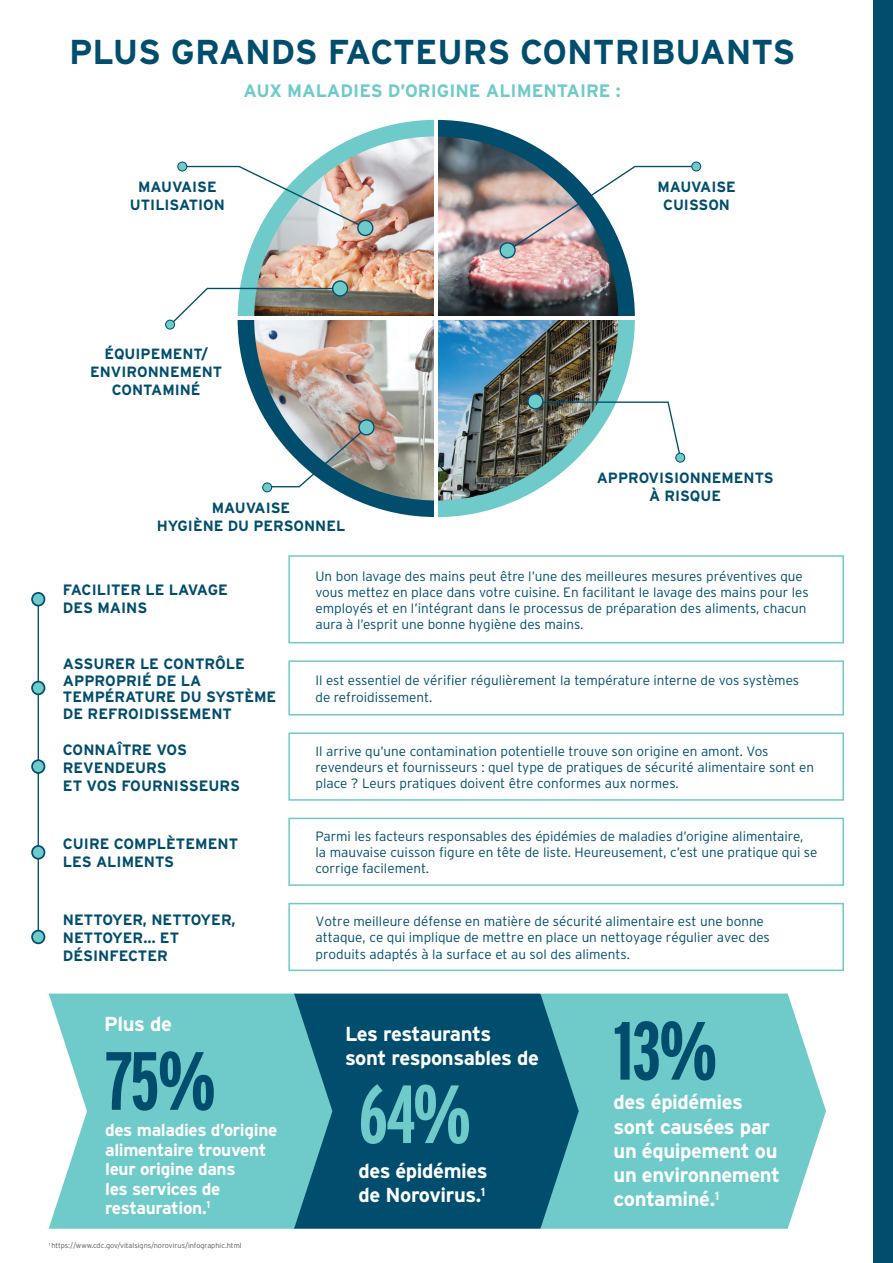
<style>
.page{position:relative;width:893px;height:1263px;background:#fff}
.page>*{position:absolute;margin:0;border:0;box-sizing:border-box;transform-origin:0 0}
.t1{font:700 extra-condensed 82.35px "Interstate";color:#004d6d}
.t2{font:700 extra-condensed 82.35px "Interstate";color:#6fcaca}
.t3{font:700 34.5px "Interstate";color:#004d6d}
.t4{font:700 20.25px/24.3px "Interstate";letter-spacing:-.02em;color:#fff}
.t5{font:700 18px "Interstate";color:#6fcaca}
.t6{font:700 17.25px/19.5px "Interstate";letter-spacing:-.02em;color:#fff}
.t7{font:700 15px/18px "Interstate";color:#004d6d}
.t8{font:700 14.85px/17.9px "Interstate";color:#004d6d;text-align:center}
.t9{font:300 13.5px/16.2px "Interstate";color:#004d6d}
.t10{font:300 7.35px "Interstate";color:#57585a}
</style>
<div class="page">
<div style="left:166px;top:320px;width:9px;height:9px;background:#6fcaca;border-radius:50%"></div>
<div style="left:165px;top:320px;width:10px;height:9px;border:1px solid #004d6d;border-radius:50%"></div>
<img style="left:169px;top:120px;width:528px;height:397px">
<div style="left:358px;top:221px;width:15px;height:14px;background:#6fcaca;border-radius:50%"></div>
<div style="left:357px;top:220px;width:16px;height:16px;border:1px solid #004d6d;border-radius:50%"></div>
<svg style="left:500px;top:243px;width:15px;height:15px"></svg>
<div style="left:499px;top:242px;width:17px;height:16px;border:1px solid #004d6d;border-radius:50%"></div>
<div style="left:178px;top:162px;width:9px;height:9px;background:#6fcaca;border-radius:50%"></div>
<div style="left:177px;top:162px;width:10px;height:9px;border:1px solid #004d6d;border-radius:50%"></div>
<div style="left:692px;top:162px;width:9px;height:9px;background:#6fcaca;border-radius:50%"></div>
<div style="left:691px;top:162px;width:10px;height:9px;border:1px solid #004d6d;border-radius:50%"></div>
<hr style="left:212px;top:317px;width:449px;height:3px;background:#fff">
<hr style="left:434px;top:94px;width:4px;height:449px;background:#fff">
<svg style="left:579px;top:993px;width:247px;height:236px;background:#7acece"></svg>
<svg style="left:332px;top:993px;width:247px;height:236px;background:#095774"></svg>
<svg style="left:87px;top:993px;width:245px;height:236px;background:#68c2c4"></svg>
<svg style="left:47px;top:993px;width:40px;height:236px"></svg>
<div style="left:874px;top:0;width:19px;height:1263px;background:#004d6d"></div>
<div style="left:288px;top:555px;width:556px;height:88px;border:2px solid #6fcaca"></div>
<div style="left:288px;top:660px;width:556px;height:55px;border:2px solid #6fcaca"></div>
<div style="left:288px;top:732px;width:556px;height:69px;border:2px solid #6fcaca"></div>
<div style="left:288px;top:818px;width:556px;height:68px;border:2px solid #6fcaca"></div>
<div style="left:288px;top:903px;width:556px;height:68px;border:2px solid #6fcaca"></div>
<hr style="left:38px;top:599px;width:1px;height:338px;background:#004d6d">
<div style="left:32px;top:593px;width:12px;height:13px;background:#6fcaca;border-radius:50%"></div>
<div style="left:31px;top:592px;width:14px;height:14px;border:2px solid #004d6d;border-radius:50%"></div>
<div style="left:32px;top:682px;width:12px;height:12px;background:#6fcaca;border-radius:50%"></div>
<div style="left:31px;top:681px;width:14px;height:14px;border:2px solid #004d6d;border-radius:50%"></div>
<div style="left:32px;top:760px;width:12px;height:13px;background:#6fcaca;border-radius:50%"></div>
<div style="left:31px;top:759px;width:14px;height:15px;border:2px solid #004d6d;border-radius:50%"></div>
<div style="left:32px;top:846px;width:12px;height:13px;background:#6fcaca;border-radius:50%"></div>
<div style="left:31px;top:845px;width:14px;height:14px;border:2px solid #004d6d;border-radius:50%"></div>
<div style="left:32px;top:930px;width:12px;height:13px;background:#6fcaca;border-radius:50%"></div>
<div style="left:31px;top:930px;width:14px;height:14px;border:2px solid #004d6d;border-radius:50%"></div>
<h2 class="t3" style="left:69px;top:33px;width:727px">PLUS GRANDS FACTEURS CONTRIBUANTS</h2>
<h3 class="t5" style="left:244px;top:81px;width:379px">AUX MALADIES D’ORIGINE ALIMENTAIRE :</h3>
<p class="t8" style="left:130px;top:177px;width:96px">MAUVAISE<br>UTILISATION</p>
<p class="t8" style="left:657px;top:177px;width:80px">MAUVAISE<br>CUISSON</p>
<p class="t8" style="left:90px;top:345px;width:133px">ÉQUIPEMENT/<br>ENVIRONNEMENT<br>CONTAMINÉ</p>
<p class="t8" style="left:157px;top:499px;width:190px">MAUVAISE<br>HYGIÈNE DU PERSONNEL</p>
<p class="t8" style="left:597px;top:469px;width:178px">APPROVISIONNEMENTS<br>À RISQUE</p>
<p class="t7" style="left:63px;top:580px;width:166px">FACILITER LE LAVAGE<br>DES MAINS</p>
<p class="t7" style="left:63px;top:656px;width:215px;line-height:16.5px">ASSURER LE CONTRÔLE<br>APPROPRIÉ DE LA<br>TEMPÉRATURE DU SYSTÈME<br>DE REFROIDISSEMENT</p>
<p class="t9" style="left:315px;top:567px;width:495px">Un bon lavage des mains peut être l’une des meilleures mesures préventives que vous mettez en place dans votre cuisine. En facilitant le lavage des mains pour les employés et en l’intégrant dans le processus de préparation des aliments, chacun aura à l’esprit une bonne hygiène des mains.</p>
<p class="t9" style="left:315px;top:672px;width:485px">Il est essentiel de vérifier régulièrement la température interne de vos systèmes de refroidissement.</p>
<p class="t7" style="left:63px;top:740px;width:179px">CONNAÎTRE VOS<br>REVENDEURS<br>ET VOS FOURNISSEURS</p>
<p class="t9" style="left:315px;top:743px;width:500px">Il arrive qu’une contamination potentielle trouve son origine en amont. Vos revendeurs et fournisseurs : quel type de pratiques de sécurité alimentaire sont en place ? Leurs pratiques doivent être conformes aux normes.</p>
<p class="t7" style="left:63px;top:834px;width:177px">CUIRE COMPLÈTEMENT<br>LES ALIMENTS</p>
<p class="t9" style="left:315px;top:828px;width:503px">Parmi les facteurs responsables des épidémies de maladies d’origine alimentaire,<br>la mauvaise cuisson figure en tête de liste. Heureusement, c’est une pratique qui se corrige facilement.</p>
<p class="t7" style="left:63px;top:911px;width:174px">NETTOYER, NETTOYER,<br>NETTOYER… ET<br>DÉSINFECTER</p>
<p class="t9" style="left:315px;top:913px;width:456px">Votre meilleure défense en matière de sécurité alimentaire est une bonne attaque, ce qui implique de mettre en place un nettoyage régulier avec des produits adaptés à la surface et au sol des aliments.</p>
<h3 class="t4" style="left:104px;top:1012px;width:69px">Plus de</h3>
<h1 class="t1" style="left:105px;top:1035px;width:113px">75%</h1>
<p class="t6" style="left:105px;top:1120px;width:174px">des maladies d’origine alimentaire trouvent leur origine dans<br>les services de restauration.<sup>1</sup></p>
<p class="t10" style="left:49px;top:1241px;width:194px"><sup>1</sup> https://www.cdc.gov/vitalsigns/norovirus/infographic.html</p>
<h3 class="t4" style="left:345px;top:1021px;width:195px">Les restaurants<br>sont responsables de</h3>
<h1 class="t2" style="left:359px;top:1069px;width:114px">64%</h1>
<h3 class="t4" style="left:358px;top:1158px;width:131px">des épidémies de Norovirus.<sup>1</sup></h3>
<h1 class="t1" style="left:614px;top:1005px;width:106px">13%</h1>
<h3 class="t4" style="left:614px;top:1090px;width:168px">des épidémies sont causées par un équipement ou un environnement contaminé.<sup>1</sup></h3>
</div>
